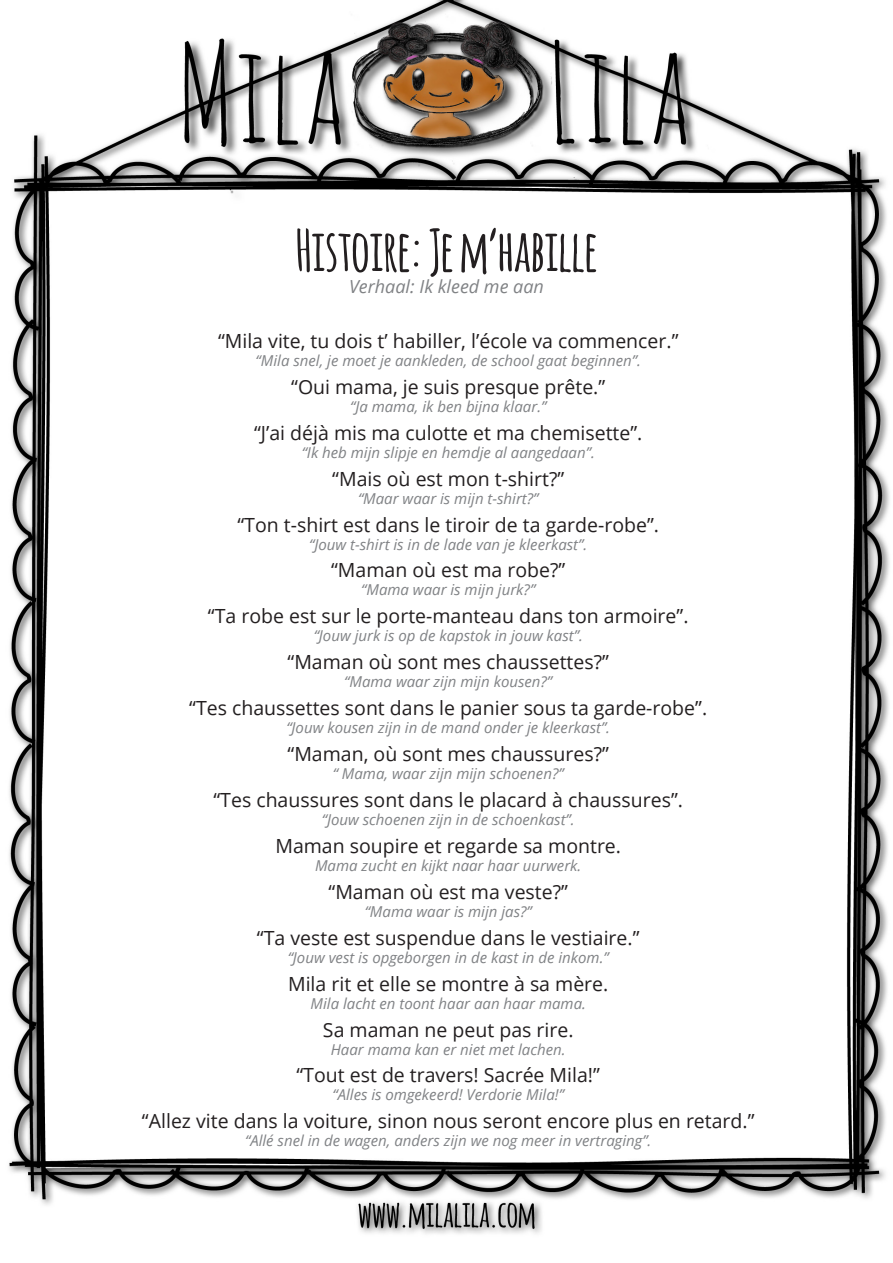
<style>
.page{position:relative;width:893px;height:1263px;background:#fff}
.page>*{position:absolute;margin:0;border:0;box-sizing:border-box;transform-origin:0 0}
.Titel{font:700 57px "Amatic";color:#231f20}
.t1{font:19.5px "Open Sans";color:#231f20}
.Titel-2{font:italic 18px "Open Sans";color:#808285}
.Grijs{font:italic 15px "Open Sans";color:#808285}
</style>
<div class="page">
<img style="left:9px;top:0;width:881px;height:1234px">
<p class="Titel" style="left:296px;top:210px;width:303px">Histoire: Je m’habille</p>
<p class="Titel-2" style="left:349px;top:274px;width:196px">Verhaal: Ik kleed me aan</p>
<p class="t1" style="left:218px;top:327px;width:462px">“Mila vite, tu dois t’ habiller, l’école va commencer.”</p>
<p class="Grijs" style="left:256px;top:350px;width:387px">“Mila snel, je moet je aankleden, de school gaat beginnen”.</p>
<p class="t1" style="left:291px;top:373px;width:316px">“Oui mama, je suis presque prête.”</p>
<p class="Grijs" style="left:350px;top:396px;width:198px">“Ja mama, ik ben bijna klaar.”</p>
<p class="t1" style="left:254px;top:419px;width:390px">“J’ai déjà mis ma culotte et ma chemisette”.</p>
<p class="Grijs" style="left:302px;top:442px;width:295px">“Ik heb mijn slipje en hemdje al aangedaan”.</p>
<p class="t1" style="left:332px;top:465px;width:233px">“Mais où est mon t-shirt?”</p>
<p class="Grijs" style="left:358px;top:488px;width:182px">“Maar waar is mijn t-shirt?”</p>
<p class="t1" style="left:237px;top:511px;width:423px">“Ton t-shirt est dans le tiroir de ta garde-robe”.</p>
<p class="Grijs" style="left:309px;top:534px;width:279px">“Jouw t-shirt is in de lade van je kleerkast”.</p>
<p class="t1" style="left:331px;top:557px;width:236px">“Maman où est ma robe?”</p>
<p class="Grijs" style="left:361px;top:580px;width:176px">“Mama waar is mijn jurk?”</p>
<p class="t1" style="left:208px;top:603px;width:482px">“Ta robe est sur le porte-manteau dans ton armoire”.</p>
<p class="Grijs" style="left:314px;top:626px;width:271px">“Jouw jurk is op de kapstok in jouw kast”.</p>
<p class="t1" style="left:288px;top:649px;width:323px">“Maman où sont mes chaussettes?”</p>
<p class="Grijs" style="left:344px;top:672px;width:209px">“Mama waar zijn mijn kousen?”</p>
<p class="t1" style="left:189px;top:695px;width:519px">“Tes chaussettes sont dans le panier sous ta garde-robe”.</p>
<p class="Grijs" style="left:286px;top:717px;width:325px">“Jouw kousen zijn in de mand onder je kleerkast”.</p>
<p class="t1" style="left:288px;top:741px;width:323px">“Maman, où sont mes chaussures?”</p>
<p class="Grijs" style="left:333px;top:763px;width:232px">“ Mama, waar zijn mijn schoenen?”</p>
<p class="t1" style="left:213px;top:786px;width:471px">“Tes chaussures sont dans le placard à chaussures”.</p>
<p class="Grijs" style="left:322px;top:809px;width:254px">“Jouw schoenen zijn in de schoenkast”.</p>
<p class="t1" style="left:275px;top:832px;width:347px">Maman soupire et regarde sa montre.</p>
<p class="Grijs" style="left:315px;top:855px;width:268px">Mama zucht en kijkt naar haar uurwerk.</p>
<p class="t1" style="left:329px;top:878px;width:241px">“Maman où est ma veste?”</p>
<p class="Grijs" style="left:365px;top:901px;width:169px">“Mama waar is mijn jas?”</p>
<p class="t1" style="left:257px;top:924px;width:384px">“Ta veste est suspendue dans le vestiaire.”</p>
<p class="Grijs" style="left:288px;top:947px;width:323px">“Jouw vest is opgeborgen in de kast in de inkom.”</p>
<p class="t1" style="left:288px;top:970px;width:322px">Mila rit et elle se montre à sa mère.</p>
<p class="Grijs" style="left:311px;top:993px;width:277px">Mila lacht en toont haar aan haar mama.</p>
<p class="t1" style="left:323px;top:1016px;width:252px">Sa maman ne peut pas rire.</p>
<p class="Grijs" style="left:331px;top:1039px;width:236px">Haar mama kan er niet met lachen.</p>
<p class="t1" style="left:296px;top:1062px;width:305px">“Tout est de travers! Sacrée Mila!”</p>
<p class="Grijs" style="left:332px;top:1085px;width:233px">“Alles is omgekeerd! Verdorie Mila!”</p>
<p class="t1" style="left:142px;top:1108px;width:614px">“Allez vite dans la voiture, sinon nous seront encore plus en retard.”</p>
<p class="Grijs" style="left:245px;top:1131px;width:408px">“Allé snel in de wagen, anders zijn we nog meer in vertraging”.</p>
</div>
